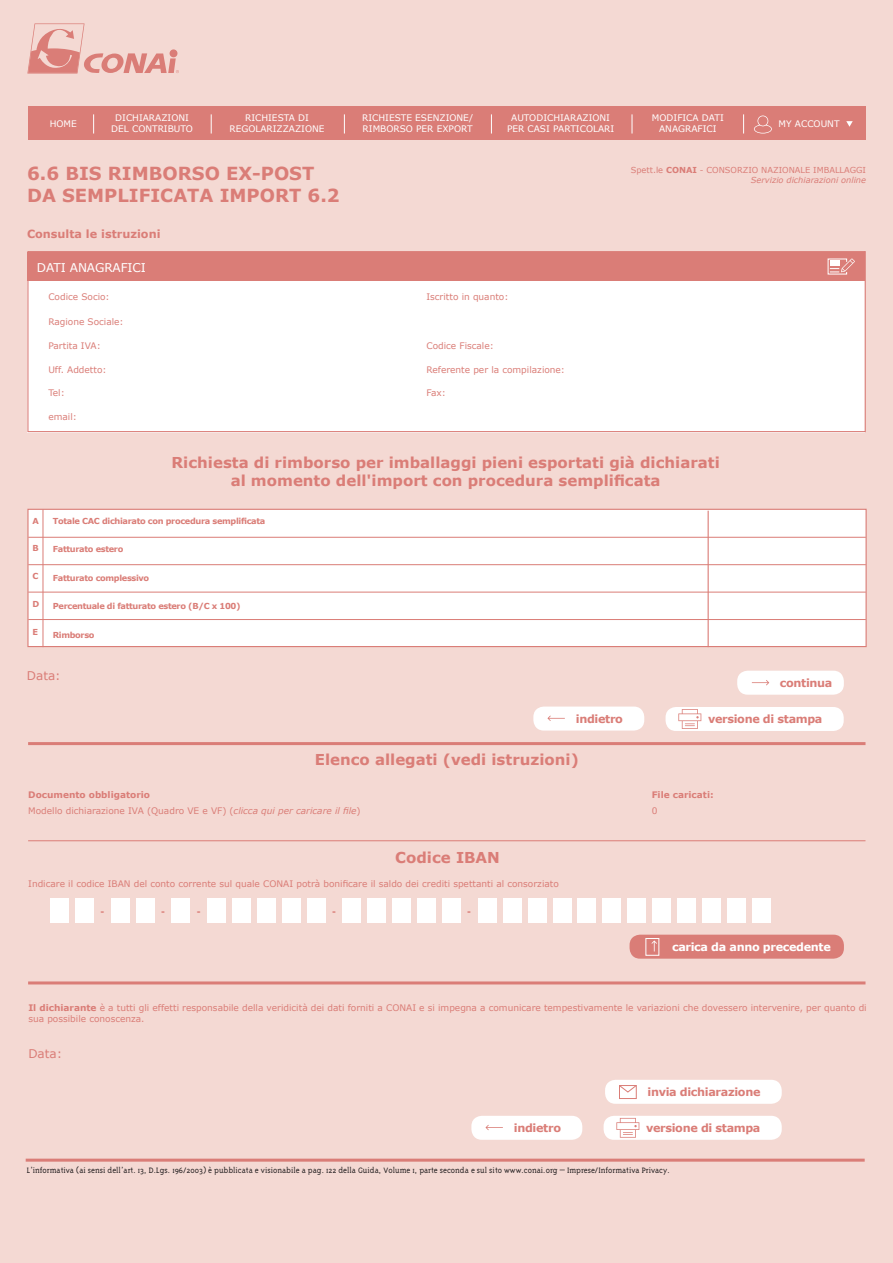
<style>
.page{position:relative;width:893px;height:1263px;background:#f4d9d3}
.page>*{position:absolute;margin:0;border:0;box-sizing:border-box;transform-origin:0 0}
.t1{font:700 18px "Verdana";color:#da7d77}
.t2{font:700 15px/18px "Verdana";color:#da7d77;text-align:center}
.t3{font:12px "Verdana";letter-spacing:-.01em;color:#fff}
.t4{font:12px "Verdana";color:#da7d77}
.t5{font:700 11.25px "Verdana";letter-spacing:-.03em;color:#da7d77}
.t6{font:700 11.25px "Verdana";letter-spacing:-.03em;color:#fff}
.t7{font:700 11.25px "Verdana";color:#da7d77}
.t8{font:800 10.5px "Triplex Sans OT";color:#da7d77}
.t9{font:9px/15.3px "Verdana";color:#da7d77}
.t10{font:9px/10.8px "Verdana";color:#fff;text-align:center}
.t11{font:300 9px "Triplex Serif";color:#231f20}
.t12{font:700 9px "Verdana";color:#da7d77}
.t13{font:700 8.25px "Verdana";letter-spacing:-.04em;color:#da7d77}
.t14{font:8.25px "Verdana";color:#da7d77}
.t15{font:italic 8.25px "Verdana";color:#da7d77}
.s1{font-weight:700}
.s2{font-style:italic}
</style>
<div class="page">
<div style="left:737px;top:671px;width:107px;height:24px;background:#fff;border-radius:11px"></div>
<div style="left:27px;top:274px;width:838px;height:158px;background:#fff"></div>
<div style="left:27px;top:252px;width:838px;height:29px;background:#da7d77"></div>
<div style="left:27px;top:251px;width:839px;height:181px;border:1px solid #da7d77"></div>
<svg style="left:827px;top:258px;width:28px;height:17px"></svg>
<div style="left:830px;top:261px;width:9px;height:5px;background:#fff"></div>
<div style="left:533px;top:706px;width:111px;height:24px;background:#fff;border-radius:10px"></div>
<svg style="left:547px;top:715px;width:18px;height:6px"></svg>
<svg style="left:752px;top:680px;width:17px;height:5px"></svg>
<div style="left:665px;top:707px;width:179px;height:24px;background:#fff;border-radius:10px"></div>
<svg style="left:678px;top:709px;width:23px;height:20px"></svg>
<div style="left:28px;top:107px;width:838px;height:33px;background:#da7d77"></div>
<svg style="left:93px;top:114px;width:1px;height:20px"></svg>
<svg style="left:211px;top:114px;width:1px;height:20px"></svg>
<svg style="left:344px;top:114px;width:1px;height:20px"></svg>
<svg style="left:491px;top:114px;width:1px;height:20px"></svg>
<svg style="left:632px;top:114px;width:1px;height:20px"></svg>
<svg style="left:743px;top:114px;width:1px;height:20px"></svg>
<svg style="left:846px;top:121px;width:7px;height:6px"></svg>
<svg style="left:754px;top:116px;width:18px;height:18px"></svg>
<div style="left:27px;top:509px;width:840px;height:138px;background:#fff;border:1px solid #da7d77"></div>
<hr style="left:43px;top:509px;width:1px;height:138px;background:#da7d77">
<hr style="left:28px;top:537px;width:838px;height:1px;background:#da7d77">
<hr style="left:28px;top:592px;width:838px;height:1px;background:#da7d77">
<hr style="left:28px;top:564px;width:838px;height:1px;background:#da7d77">
<hr style="left:28px;top:619px;width:838px;height:1px;background:#da7d77">
<hr style="left:708px;top:511px;width:1px;height:136px;background:#da7d77">
<hr style="left:28px;top:742px;width:837px;height:3px;background:#da7d77">
<hr style="left:28px;top:840px;width:837px;height:1px;background:#da7d77">
<hr style="left:28px;top:981px;width:837px;height:3px;background:#da7d77">
<div style="left:51px;top:899px;width:18px;height:24px;background:#fff"></div>
<div style="left:75px;top:899px;width:19px;height:24px;background:#fff"></div>
<div style="left:111px;top:899px;width:18px;height:24px;background:#fff"></div>
<div style="left:136px;top:899px;width:18px;height:24px;background:#fff"></div>
<div style="left:172px;top:899px;width:18px;height:24px;background:#fff"></div>
<div style="left:207px;top:899px;width:18px;height:24px;background:#fff"></div>
<div style="left:232px;top:899px;width:18px;height:24px;background:#fff"></div>
<div style="left:257px;top:899px;width:18px;height:24px;background:#fff"></div>
<div style="left:282px;top:899px;width:18px;height:24px;background:#fff"></div>
<div style="left:307px;top:899px;width:18px;height:24px;background:#fff"></div>
<div style="left:343px;top:899px;width:18px;height:24px;background:#fff"></div>
<div style="left:368px;top:899px;width:18px;height:24px;background:#fff"></div>
<div style="left:393px;top:899px;width:18px;height:24px;background:#fff"></div>
<div style="left:417px;top:899px;width:19px;height:24px;background:#fff"></div>
<div style="left:442px;top:899px;width:19px;height:24px;background:#fff"></div>
<div style="left:478px;top:899px;width:18px;height:24px;background:#fff"></div>
<div style="left:503px;top:899px;width:18px;height:24px;background:#fff"></div>
<div style="left:528px;top:899px;width:18px;height:24px;background:#fff"></div>
<div style="left:553px;top:899px;width:18px;height:24px;background:#fff"></div>
<div style="left:578px;top:899px;width:18px;height:24px;background:#fff"></div>
<div style="left:603px;top:899px;width:18px;height:24px;background:#fff"></div>
<div style="left:628px;top:899px;width:18px;height:24px;background:#fff"></div>
<div style="left:653px;top:899px;width:18px;height:24px;background:#fff"></div>
<div style="left:678px;top:899px;width:18px;height:24px;background:#fff"></div>
<div style="left:703px;top:899px;width:18px;height:24px;background:#fff"></div>
<div style="left:728px;top:899px;width:18px;height:24px;background:#fff"></div>
<div style="left:752px;top:899px;width:19px;height:24px;background:#fff"></div>
<div style="left:471px;top:1116px;width:111px;height:24px;background:#fff;border-radius:10px"></div>
<svg style="left:485px;top:1125px;width:18px;height:5px"></svg>
<div style="left:605px;top:1080px;width:177px;height:24px;background:#fff;border-radius:10px"></div>
<div style="left:604px;top:1116px;width:178px;height:24px;background:#fff;border-radius:10px"></div>
<div style="left:619px;top:1085px;width:18px;height:14px;border:1px solid #da7d77"></div>
<svg style="left:619px;top:1085px;width:18px;height:8px"></svg>
<svg style="left:616px;top:1118px;width:23px;height:20px"></svg>
<hr style="left:26px;top:1159px;width:839px;height:3px;background:#da7d77">
<div style="left:630px;top:935px;width:214px;height:24px;background:#da7d77;border-radius:10px"></div>
<div style="left:645px;top:938px;width:14px;height:18px;border:1px solid #fff"></div>
<svg style="left:651px;top:940px;width:6px;height:11px"></svg>
<svg style="left:27px;top:23px;width:152px;height:51px"></svg>
<p class="t10" style="left:50px;top:119px;width:29px">HOME</p>
<p class="t10" style="left:229px;top:113px;width:97px">RICHIESTA DI<br>REGOLARIZZAZIONE</p>
<p class="t10" style="left:362px;top:113px;width:112px;text-align:left">RICHIESTE ESENZIONE/<br>RIMBORSO PER EXPORT</p>
<p class="t10" style="left:507px;top:113px;width:109px">AUTODICHIARAZIONI<br>PER CASI PARTICOLARI</p>
<p class="t10" style="left:652px;top:113px;width:73px">MODIFICA DATI<br>ANAGRAFICI</p>
<p class="t10" style="left:779px;top:118px;width:62px">MY ACCOUNT</p>
<p class="t10" style="left:111px;top:113px;width:83px">DICHIARAZIONI<br>DEL CONTRIBUTO</p>
<p class="t14" style="left:631px;top:165px;width:237px">Spett.le <span class="s1">CONAI</span> - CONSORZIO NAZIONALE IMBALLAGGI</p>
<h1 class="t1" style="left:27px;top:162px;width:289px">6.6 BIS RIMBORSO EX-POST</h1>
<p class="t15" style="left:751px;top:174px;width:117px">Servizio dichiarazioni online</p>
<h1 class="t1" style="left:27px;top:184px;width:314px">DA SEMPLIFICATA IMPORT 6.2</h1>
<p class="t7" style="left:27px;top:227px;width:135px">Consulta le istruzioni</p>
<h3 class="t3" style="left:37px;top:260px;width:110px">DATI ANAGRAFICI</h3>
<p class="t9" style="left:48px;top:290px;width:63px">Codice Socio:</p>
<p class="t9" style="left:426px;top:290px;width:84px">Iscritto in quanto:</p>
<p class="t9" style="left:48px;top:314px;width:77px">Ragione Sociale:</p>
<p class="t9" style="left:48px;top:338px;width:54px">Partita IVA:</p>
<p class="t9" style="left:426px;top:338px;width:69px">Codice Fiscale:</p>
<p class="t9" style="left:48px;top:362px;width:60px">Uff. Addetto:</p>
<p class="t9" style="left:426px;top:362px;width:140px">Referente per la compilazione:</p>
<p class="t9" style="left:48px;top:385px;width:18px">Tel:</p>
<p class="t9" style="left:426px;top:385px;width:21px">Fax:</p>
<p class="t9" style="left:48px;top:410px;width:30px">email:</p>
<p class="t13" style="left:32px;top:515px;width:8px">A</p>
<p class="t13" style="left:32px;top:543px;width:8px">B</p>
<p class="t13" style="left:32px;top:571px;width:7px">C</p>
<p class="t13" style="left:32px;top:599px;width:8px">D</p>
<p class="t13" style="left:32px;top:627px;width:7px">E</p>
<h2 class="t2" style="left:172px;top:453px;width:550px">Richiesta di rimborso per imballaggi pieni esportati già dichiarati al momento dell'import con procedura semplificata</h2>
<p class="t13" style="left:53px;top:515px;width:214px">Totale CAC dichiarato con procedura semplificata</p>
<p class="t13" style="left:53px;top:544px;width:72px">Fatturato estero</p>
<p class="t13" style="left:53px;top:572px;width:98px">Fatturato complessivo</p>
<p class="t13" style="left:53px;top:601px;width:189px">Percentuale di fatturato estero (B/C x 100)</p>
<p class="t13" style="left:53px;top:629px;width:43px">Rimborso</p>
<h3 class="t4" style="left:27px;top:668px;width:35px">Data:</h3>
<p class="t5" style="left:576px;top:711px;width:49px">indietro</p>
<h2 class="t2" style="left:315px;top:751px;width:266px">Elenco allegati (vedi istruzioni)</h2>
<p class="t5" style="left:780px;top:676px;width:54px">continua</p>
<p class="t5" style="left:708px;top:712px;width:116px">versione di stampa</p>
<p class="t9" style="left:28px;top:788px;width:334px"><span class="s1">Documento obbligatorio<br></span>Modello dichiarazione IVA (Quadro VE e VF) (<span class="s2">clicca qui per caricare il file</span>)</p>
<p class="t12" style="left:652px;top:789px;width:64px">File caricati:</p>
<p class="t9" style="left:652px;top:803px;width:7px">0</p>
<h2 class="t2" style="left:395px;top:848px;width:106px">Codice IBAN</h2>
<p class="t9" style="left:28px;top:876px;width:532px">Indicare il codice IBAN del conto corrente sul quale CONAI potrà bonificare il saldo dei crediti spettanti al consorziato</p>
<p class="t8" style="left:100px;top:906px;width:5px">-</p>
<p class="t8" style="left:161px;top:906px;width:5px">-</p>
<p class="t8" style="left:197px;top:906px;width:5px">-</p>
<p class="t8" style="left:332px;top:906px;width:5px">-</p>
<p class="t8" style="left:467px;top:906px;width:5px">-</p>
<p class="t6" style="left:672px;top:939px;width:160px">carica da anno precedente</p>
<p class="t9" style="left:28px;top:1003px;width:840px;line-height:10.8px"><span class="s1">Il dichiarante</span> è a tutti gli effetti responsabile della veridicità dei dati forniti a CONAI e si impegna a comunicare tempestivamente le variazioni che dovessero intervenire, per quanto di sua possibile conoscenza.</p>
<h3 class="t4" style="left:28px;top:1046px;width:35px">Data:</h3>
<p class="t5" style="left:648px;top:1085px;width:114px">invia dichiarazione</p>
<p class="t5" style="left:646px;top:1121px;width:116px">versione di stampa</p>
<p class="t11" style="left:27px;top:1165px;width:644px">L’informativa (ai sensi dell’art. 13, D.Lgs. 196/2003) è pubblicata e visionabile a pag. 122 della Guida, Volume 1, parte seconda e sul sito www.conai.org – Imprese/Informativa Privacy.</p>
<p class="t5" style="left:514px;top:1121px;width:49px">indietro</p>
</div>
